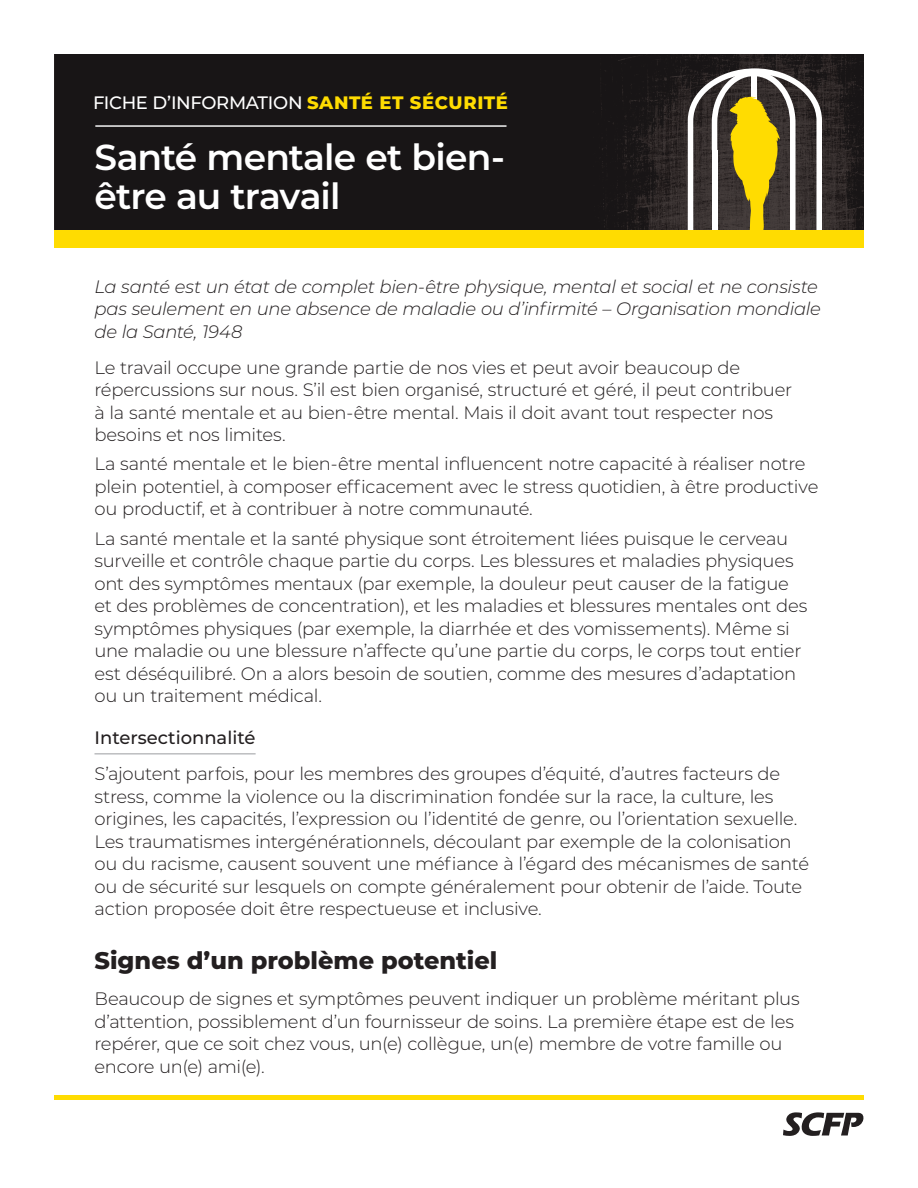
<style>
.page{position:relative;width:918px;height:1188px;background:#fff}
.page>*{position:absolute;margin:0;border:0;box-sizing:border-box;transform-origin:0 0}
.body{font:600 36px/39px "Montserrat";letter-spacing:-.025em;color:#fff}
.t1{font:800 24px "Montserrat";color:#231f20}
.text{font:300 18px/22.5px "Montserrat";letter-spacing:-.015em;color:#231f20}
.text-2{font:italic 300 18px/22.5px "Montserrat";letter-spacing:-.02em;color:#231f20}
.body-2{font:500 18px "Montserrat";letter-spacing:-.02em;color:#fff}
.section_head{font:500 18px "Montserrat";color:#231f20}
.s1{font-weight:800;color:#ffdc01}
</style>
<div class="page">
<hr style="left:94px;top:753px;width:162px;height:2px;background:#bcbdc0">
<img style="left:56px;top:54px;width:808px;height:176px">
<svg style="left:688px;top:68px;width:134px;height:162px"></svg>
<div style="left:54px;top:230px;width:810px;height:17px;background:#ffdc01"></div>
<hr style="left:54px;top:1095px;width:810px;height:4px;background:#ffdc01">
<hr style="left:95px;top:125px;width:412px;height:2px;background:#fff">
<svg style="left:783px;top:1112px;width:81px;height:24px"></svg>
<p class="body-2" style="left:93px;top:90px;width:416px">FICHE D’INFORMATION <span class="s1">SANTÉ ET SÉCURITÉ</span></p>
<p class="body" style="left:94px;top:136px;width:412px">Santé mentale et bien&shy;être au travail</p>
<p class="text-2" style="left:94px;top:274px;width:728px">La santé est un état de complet bien-être physique, mental et social et ne consiste pas seulement en une absence de maladie ou d’infirmité – Organisation mondiale de la Santé, 1948</p>
<p class="text" style="left:94px;top:355px;width:699px">Le travail occupe une grande partie de nos vies et peut avoir beaucoup de répercussions sur nous. S’il est bien organisé, structuré et géré, il peut contribuer à la santé mentale et au bien-être mental. Mais il doit avant tout respecter nos besoins et nos limites.</p>
<p class="text" style="left:94px;top:452px;width:725px">La santé mentale et le bien-être mental influencent notre capacité à réaliser notre plein potentiel, à composer efficacement avec le stress quotidien, à être productive ou productif, et à contribuer à notre communauté.</p>
<p class="text" style="left:94px;top:526px;width:714px">La santé mentale et la santé physique sont étroitement liées puisque le cerveau surveille et contrôle chaque partie du corps. Les blessures et maladies physiques ont des symptômes mentaux (par exemple, la douleur peut causer de la fatigue et des problèmes de concentration), et les maladies et blessures mentales ont des symptômes physiques (par exemple, la diarrhée et des vomissements). Même si une maladie ou une blessure n’affecte qu’une partie du corps, le corps tout entier est déséquilibré. On a alors besoin de soutien, comme des mesures d’adaptation ou un traitement médical.</p>
<p class="section_head" style="left:94px;top:725px;width:163px">Intersectionnalité</p>
<p class="text" style="left:94px;top:762px;width:716px">S’ajoutent parfois, pour les membres des groupes d’équité, d’autres facteurs de stress, comme la violence ou la discrimination fondée sur la race, la culture, les origines, les capacités, l’expression ou l’identité de genre, ou l’orientation sexuelle.<br>Les traumatismes intergénérationnels, découlant par exemple de la colonisation ou du racisme, causent souvent une méfiance à l’égard des mécanismes de santé ou de sécurité sur lesquels on compte généralement pour obtenir de l’aide. Toute action proposée doit être respectueuse et inclusive.</p>
<p class="t1" style="left:94px;top:943px;width:404px">Signes d’un problème potentiel</p>
<p class="text" style="left:94px;top:987px;width:707px">Beaucoup de signes et symptômes peuvent indiquer un problème méritant plus d’attention, possiblement d’un fournisseur de soins. La première étape est de les repérer, que ce soit chez vous, un(e) collègue, un(e) membre de votre famille ou encore un(e) ami(e).</p>
</div>
